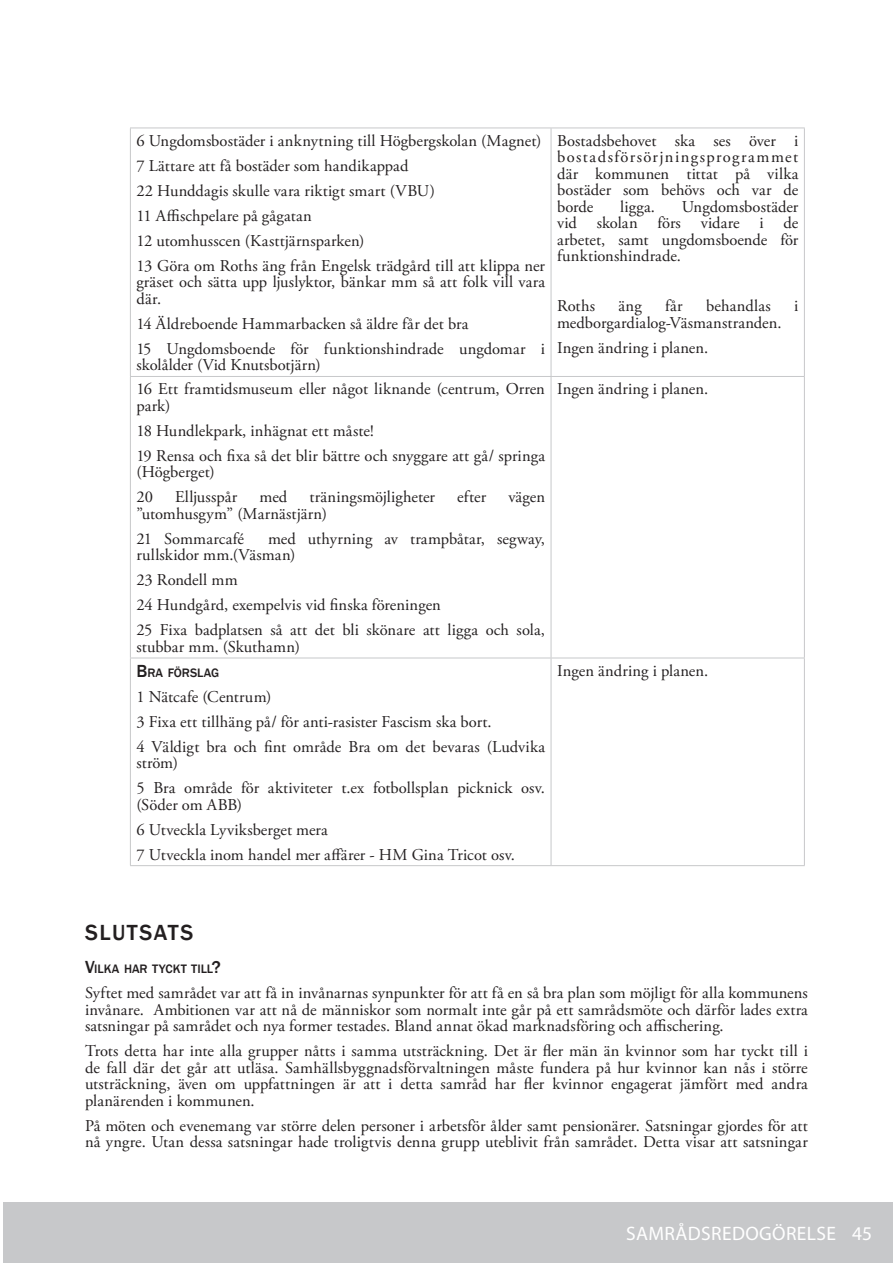
<style>
.page{position:relative;width:893px;height:1263px;background:#fff}
.page>*{position:absolute;margin:0;border:0;box-sizing:border-box;transform-origin:0 0}
.Rubrik_1{font:500 22.5px "Franklin Gothic";letter-spacing:.07em;color:#231f20}
.t1{font:19.5px "Myriad Pro";letter-spacing:.02em;color:#fff}
.Huvudtext{font:16.5px/16.5px "Adobe Garamond Pro";letter-spacing:.005em;color:#231f20}
.Rubrik_3{font:500 12.6px "Franklin Gothic";letter-spacing:-.005em;color:#231f20}
.s1{font-size:18px}
</style>
<div class="page">
<div style="left:3px;top:1202px;width:890px;height:61px;background:#c7c8ca"></div>
<hr style="left:130px;top:128px;width:421px;height:1px;background:#c7c8ca">
<hr style="left:130px;top:128px;width:1px;height:248px;background:#c7c8ca">
<hr style="left:551px;top:128px;width:254px;height:1px;background:#c7c8ca">
<hr style="left:551px;top:128px;width:1px;height:248px;background:#c7c8ca">
<hr style="left:804px;top:128px;width:1px;height:248px;background:#c7c8ca">
<hr style="left:130px;top:376px;width:421px;height:1px;background:#c7c8ca">
<hr style="left:130px;top:377px;width:1px;height:281px;background:#c7c8ca">
<hr style="left:551px;top:376px;width:254px;height:1px;background:#c7c8ca">
<hr style="left:551px;top:377px;width:1px;height:281px;background:#c7c8ca">
<hr style="left:804px;top:377px;width:1px;height:281px;background:#c7c8ca">
<hr style="left:130px;top:658px;width:421px;height:1px;background:#c7c8ca">
<hr style="left:130px;top:658px;width:1px;height:207px;background:#c7c8ca">
<hr style="left:551px;top:658px;width:254px;height:1px;background:#c7c8ca">
<hr style="left:551px;top:658px;width:1px;height:207px;background:#c7c8ca">
<hr style="left:804px;top:658px;width:1px;height:207px;background:#c7c8ca">
<hr style="left:130px;top:865px;width:421px;height:1px;background:#c7c8ca">
<hr style="left:551px;top:865px;width:254px;height:1px;background:#c7c8ca">
<p class="Huvudtext" style="left:136px;top:133px;width:406px">6 Ungdomsbostäder i anknytning till Högbergskolan (Magnet)</p>
<p class="Huvudtext" style="left:136px;top:158px;width:273px">7 Lättare att få bostäder som handikappad</p>
<p class="Huvudtext" style="left:136px;top:183px;width:300px">22 Hunddagis skulle vara riktigt smart (VBU)</p>
<p class="Huvudtext" style="left:136px;top:208px;width:177px">11 Affischpelare på gågatan</p>
<p class="Huvudtext" style="left:136px;top:233px;width:230px">12 utomhusscen (Kasttjärnsparken)</p>
<p class="Huvudtext" style="left:136px;top:258px;width:410px;text-align:justify">13 Göra om Roths äng från Engelsk trädgård till att klippa ner gräset och sätta upp ljuslyktor, bänkar mm så att folk vill vara där.</p>
<p class="Huvudtext" style="left:136px;top:316px;width:333px">14 Äldreboende Hammarbacken så äldre får det bra</p>
<p class="Huvudtext" style="left:136px;top:341px;width:410px">15 Ungdomsboende för funktionshindrade ungdomar i skolålder (Vid Knutsbotjärn)</p>
<p class="Huvudtext" style="left:136px;top:381px;width:410px">16 Ett framtidsmuseum eller något liknande (centrum, Orren park)</p>
<p class="Huvudtext" style="left:136px;top:423px;width:239px">18 Hundlekpark, inhägnat ett måste!</p>
<p class="Huvudtext" style="left:136px;top:448px;width:410px">19 Rensa och fixa så det blir bättre och snyggare att gå/ springa (Högberget)</p>
<p class="Huvudtext" style="left:136px;top:490px;width:18px">20</p>
<p class="Huvudtext" style="left:175px;top:490px;width:64px">Elljusspår</p>
<p class="Huvudtext" style="left:259px;top:490px;width:29px">med</p>
<p class="Huvudtext" style="left:310px;top:490px;width:127px">träningsmöjligheter</p>
<p class="Huvudtext" style="left:457px;top:490px;width:30px">efter</p>
<p class="Huvudtext" style="left:508px;top:490px;width:38px">vägen</p>
<p class="Huvudtext" style="left:136px;top:506px;width:192px">”utomhusgym” (Marnästjärn)</p>
<p class="Huvudtext" style="left:136px;top:531px;width:109px">21 Sommarcafé</p>
<p class="Huvudtext" style="left:136px;top:531px;width:410px;text-indent:132px">med uthyrning av trampbåtar, segway, rullskidor mm.(Väsman)</p>
<p class="Huvudtext" style="left:136px;top:573px;width:103px">23 Rondell mm</p>
<p class="Huvudtext" style="left:136px;top:598px;width:306px">24 Hundgård, exempelvis vid finska föreningen</p>
<p class="Huvudtext" style="left:136px;top:623px;width:410px">25 Fixa badplatsen så att det bli skönare att ligga och sola, stubbar mm. (Skuthamn)</p>
<p class="Rubrik_3" style="left:136px;top:665px;width:84px"><span class="s1">B</span>RA FÖRSLAG</p>
<p class="Huvudtext" style="left:136px;top:689px;width:137px">1 Nätcafe (Centrum)</p>
<p class="Huvudtext" style="left:136px;top:714px;width:357px">3 Fixa ett tillhäng på/ för anti-rasister Fascism ska bort.</p>
<p class="Huvudtext" style="left:136px;top:739px;width:410px">4 Väldigt bra och fint område Bra om det bevaras (Ludvika ström)</p>
<p class="Huvudtext" style="left:136px;top:780px;width:410px">5 Bra område för aktiviteter t.ex fotbollsplan picknick osv. (Söder om ABB)</p>
<p class="Huvudtext" style="left:136px;top:822px;width:193px">6 Utveckla Lyviksberget mera</p>
<p class="Huvudtext" style="left:136px;top:847px;width:380px">7 Utveckla inom handel mer affärer - HM Gina Tricot osv.</p>
<p class="Huvudtext" style="left:557px;top:133px;width:243px;text-align:justify">Bostadsbehovet ska ses över i bostadsförsörjningsprogrammet där kommunen tittat på vilka bostäder som behövs och var de borde</p>
<p class="Huvudtext" style="left:557px;top:199px;width:243px;text-align:justify;text-indent:125px">Ungdomsbostäder vid skolan förs vidare i de arbetet, samt ungdomsboende för funktionshindrade.</p>
<p class="Huvudtext" style="left:557px;top:299px;width:39px">Roths</p>
<p class="Huvudtext" style="left:618px;top:299px;width:25px">äng</p>
<p class="Huvudtext" style="left:665px;top:299px;width:19px">får</p>
<p class="Huvudtext" style="left:706px;top:299px;width:66px">behandlas</p>
<p class="Huvudtext" style="left:794px;top:299px;width:6px">i</p>
<p class="Huvudtext" style="left:557px;top:315px;width:226px">medborgardialog-Väsmanstranden.</p>
<p class="Huvudtext" style="left:557px;top:340px;width:153px">Ingen ändring i planen.</p>
<p class="Huvudtext" style="left:620px;top:199px;width:36px">ligga.</p>
<p class="Huvudtext" style="left:557px;top:381px;width:153px">Ingen ändring i planen.</p>
<p class="Huvudtext" style="left:557px;top:663px;width:153px">Ingen ändring i planen.</p>
<p class="Rubrik_1" style="left:85px;top:918px;width:110px">SLUTSATS</p>
<p class="Rubrik_3" style="left:85px;top:961px;width:137px"><span class="s1">V</span>ILKA HAR TYCKT TILL<span class="s1">?</span></p>
<p class="Huvudtext" style="left:85px;top:985px;width:724px;text-align:justify">Syftet med samrådet var att få in invånarnas synpunkter för att få en så bra plan som möjligt för alla kommunens invånare. Ambitionen var att nå de människor som normalt inte går på ett samrådsmöte och därför lades extra satsningar på samrådet och nya former testades. Bland annat ökad marknadsföring och affischering.</p>
<p class="Huvudtext" style="left:85px;top:1043px;width:724px;text-align:justify">Trots detta har inte alla grupper nåtts i samma utsträckning. Det är fler män än kvinnor som har tyckt till i de fall där det går att utläsa. Samhällsbyggnadsförvaltningen måste fundera på hur kvinnor kan nås i större utsträckning, även om uppfattningen är att i detta samråd har fler kvinnor engagerat jämfört med andra planärenden i kommunen.</p>
<p class="Huvudtext" style="left:85px;top:1118px;width:724px">På möten och evenemang var större delen personer i arbetsför ålder samt pensionärer. Satsningar gjordes för att nå yngre. Utan dessa satsningar hade troligtvis denna grupp uteblivit från samrådet. Detta visar att satsningar</p>
<p class="t1" style="left:626px;top:1221px;width:248px">SAMRÅDSREDOGÖRELSE 45</p>
</div>
